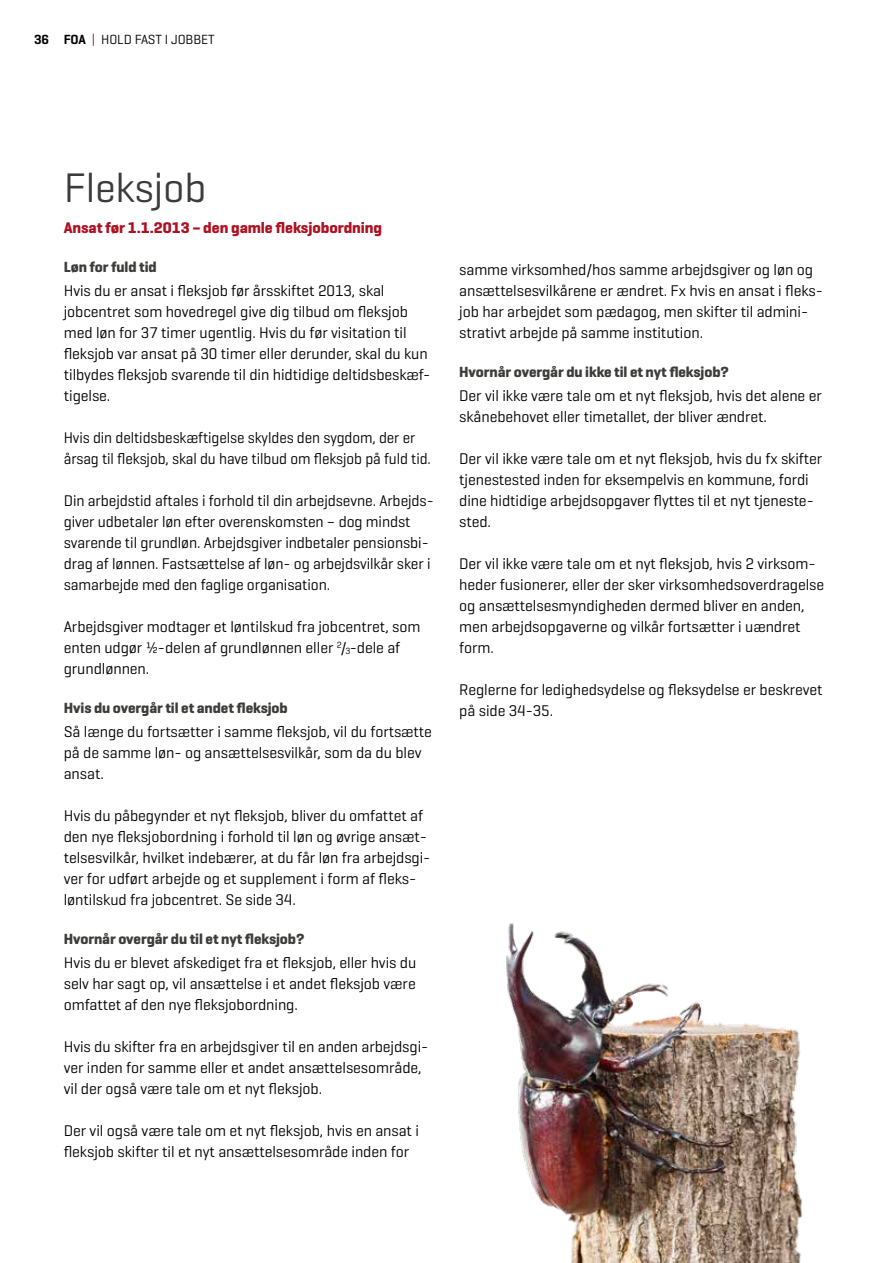
<style>
.page{position:relative;width:893px;height:1263px;background:#fff}
.page>*{position:absolute;margin:0;border:0;box-sizing:border-box;transform-origin:0 0}
.t1{font:42px "Geogrotesque";letter-spacing:-.005em;color:#3c3c3b}
.t2{font:15.75px/21px "Geogrotesque";letter-spacing:-.005em;color:#000}
.t3{font:15.75px/21px "Geogrotesque";letter-spacing:-.005em;color:#000;scale:.96 1}
.t4{font:700 15.75px "Geogrotesque";letter-spacing:-.005em;color:#ae1122}
.t5{font:700 15px "Geogrotesque";letter-spacing:-.005em;color:#3c3c3b}
.t6{font:13.5px "Geogrotesque";letter-spacing:-.005em;color:#000}
.s1{font-weight:600}
.s2{color:#ae1122}
.s3{font-size:9.15px}
</style>
<div class="page">
<img style="left:506px;top:923px;width:297px;height:340px">
<p class="t6" style="left:34px;top:31px;width:182px"><span class="s1">36 FOA</span> <span class="s2">|</span> HOLD FAST I JOBBET</p>
<h1 class="t1" style="left:64px;top:161px;width:144px">Fleksjob</h1>
<p class="t4" style="left:64px;top:218px;width:320px">Ansat før 1.1.2013 – den gamle fleksjobordning</p>
<p class="t5" style="left:64px;top:258px;width:94px">Løn for fuld tid</p>
<p class="t2" style="left:64px;top:280px;width:368px">Hvis du er ansat i fleksjob før årsskiftet 2013, skal jobcentret som hovedregel give dig tilbud om fleksjob med løn for 37 timer ugentlig. Hvis du før visitation til fleksjob var ansat på 30 timer eller derunder, skal du kun tilbydes fleksjob svarende til din hidtidige deltidsbeskæf&shy;tigelse.</p>
<p class="t3" style="left:64px;top:427px;width:384px">Hvis din deltidsbeskæftigelse skyldes den sygdom, der er årsag til fleksjob, skal du have tilbud om fleksjob på fuld tid.</p>
<p class="t2" style="left:64px;top:490px;width:371px">Din arbejdstid aftales i forhold til din arbejdsevne. Arbejds&shy;giver udbetaler løn efter overenskomsten – dog mindst svarende til grundløn. Arbejdsgiver indbetaler pensionsbi&shy;drag af lønnen. Fastsættelse af løn- og arbejdsvilkår sker i samarbejde med den faglige organisation.</p>
<p class="t2" style="left:64px;top:616px;width:358px">Arbejdsgiver modtager et løntilskud fra jobcentret, som enten udgør ½-delen af grundlønnen eller <sup>2</sup>/<span class="s3">3</span>-dele af grundlønnen.</p>
<p class="t5" style="left:64px;top:699px;width:225px">Hvis du overgår til et andet fleksjob</p>
<p class="t2" style="left:64px;top:721px;width:370px">Så længe du fortsætter i samme fleksjob, vil du fortsætte på de samme løn- og ansættelsesvilkår, som da du blev ansat.</p>
<p class="t2" style="left:64px;top:805px;width:368px">Hvis du påbegynder et nyt fleksjob, bliver du omfattet af den nye fleksjobordning i forhold til løn og øvrige ansæt&shy;telsesvilkår, hvilket indebærer, at du får løn fra arbejdsgi&shy;ver for udført arbejde og et supplement i form af fleks&shy;løntilskud fra jobcentret. Se side 34.</p>
<p class="t5" style="left:64px;top:930px;width:242px">Hvornår overgår du til et nyt fleksjob?</p>
<p class="t2" style="left:64px;top:952px;width:354px;text-align:justify">Hvis du er blevet afskediget fra et fleksjob, eller hvis du selv har sagt op, vil ansættelse i et andet fleksjob være omfattet af den nye fleksjobordning.</p>
<p class="t2" style="left:64px;top:1036px;width:366px">Hvis du skifter fra en arbejdsgiver til en anden arbejdsgi&shy;ver inden for samme eller et andet ansættelsesområde, vil der også være tale om et nyt fleksjob.</p>
<p class="t2" style="left:64px;top:1120px;width:357px">Der vil også være tale om et nyt fleksjob, hvis en ansat i fleksjob skifter til et nyt ansættelsesområde inden for</p>
<p class="t2" style="left:459px;top:259px;width:365px">samme virksomhed/hos samme arbejdsgiver og løn og ansættelsesvilkårene er ændret. Fx hvis en ansat i fleks&shy;job har arbejdet som pædagog, men skifter til admini&shy;strativt arbejde på samme institution.</p>
<p class="t5" style="left:459px;top:363px;width:271px">Hvornår overgår du ikke til et nyt fleksjob?</p>
<p class="t2" style="left:459px;top:385px;width:364px">Der vil ikke være tale om et nyt fleksjob, hvis det alene er skånebehovet eller timetallet, der bliver ændret.</p>
<p class="t2" style="left:459px;top:448px;width:365px">Der vil ikke være tale om et nyt fleksjob, hvis du fx skifter tjenestested inden for eksempelvis en kommune, fordi dine hidtidige arbejdsopgaver flyttes til et nyt tjeneste&shy;sted.</p>
<p class="t2" style="left:459px;top:553px;width:367px">Der vil ikke være tale om et nyt fleksjob, hvis 2 virksom&shy;heder fusionerer, eller der sker virksomhedsoverdragelse og ansættelsesmyndigheden dermed bliver en anden, men arbejdsopgaverne og vilkår fortsætter i uændret form.</p>
<p class="t2" style="left:459px;top:679px;width:365px">Reglerne for ledighedsydelse og fleksydelse er beskrevet på side 34-35.</p>
</div>
